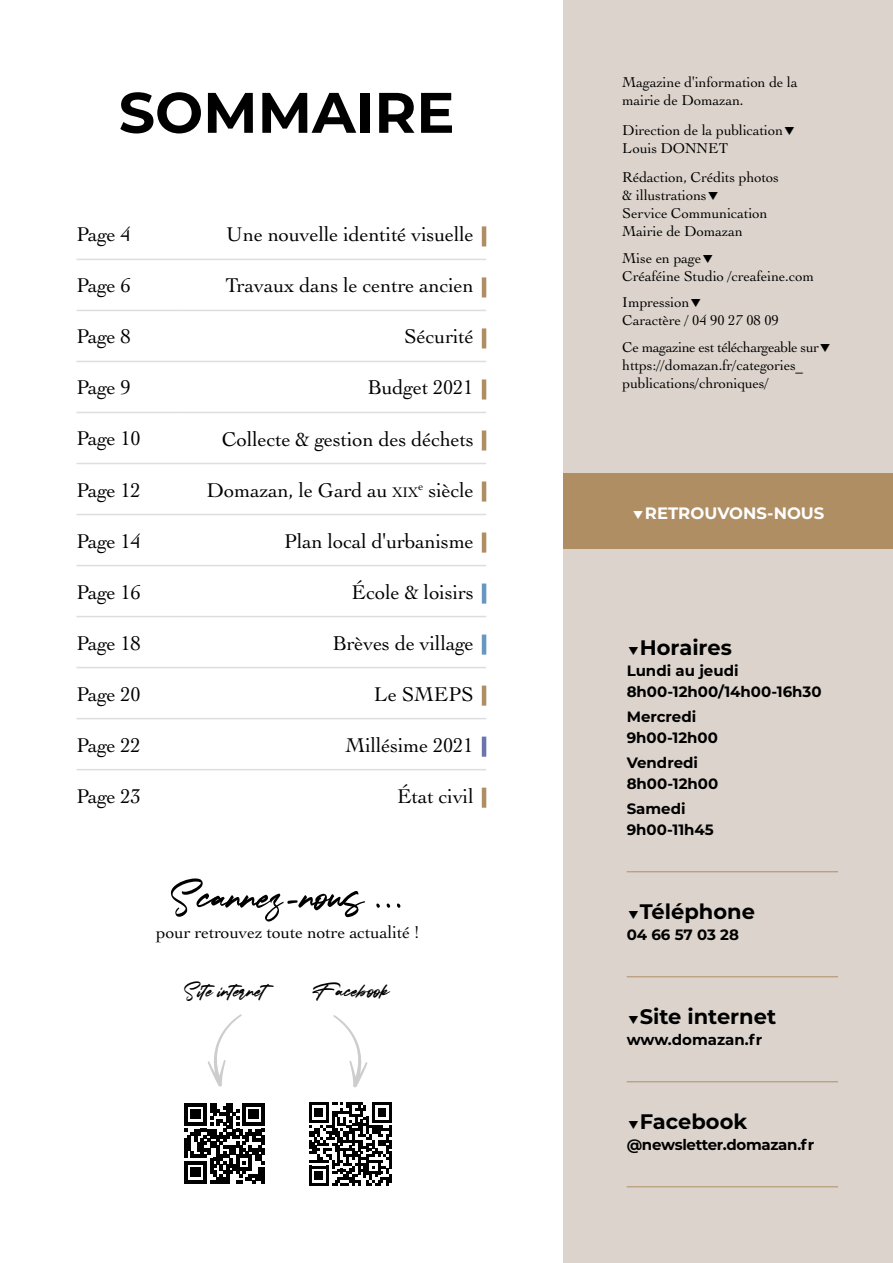
<style>
.page{position:relative;width:893px;height:1263px;background:#fff}
.page>*{position:absolute;margin:0;border:0;box-sizing:border-box;transform-origin:0 0}
.t1{font:700 57px "Montserrat";color:#000}
.t2{font:52.5px "Bakersfield";color:#000}
.t3{font:27px "Bakersfield";color:#000}
.t4{font:21px "Engraver Oldsty 205 BT";color:#000}
.t5{font:700 21px "Montserrat";color:#000}
.t6{font:18px "Engraver Oldsty 205 BT";color:#000}
.t7{font:700 16.5px "Montserrat";color:#fff}
.t8{font:15px/18px "Engraver Oldsty 205 BT";color:#000}
.t9{font:700 15px/21px "Montserrat";color:#000}
.t10{font:700 15px "Montserrat";letter-spacing:-.02em;color:#000}
.s1{font-size:14.7px}
</style>
<div class="page">
<div style="left:563px;top:0;width:330px;height:1263px;background:#dcd4cc"></div>
<hr style="left:77px;top:259px;width:105px;height:1px;background:#dcdddf">
<hr style="left:182px;top:259px;width:304px;height:1px;background:#dcdddf">
<hr style="left:77px;top:310px;width:105px;height:1px;background:#dcdddf">
<hr style="left:182px;top:310px;width:304px;height:1px;background:#dcdddf">
<hr style="left:77px;top:361px;width:105px;height:1px;background:#dcdddf">
<hr style="left:182px;top:361px;width:304px;height:1px;background:#dcdddf">
<hr style="left:77px;top:412px;width:105px;height:1px;background:#dcdddf">
<hr style="left:182px;top:412px;width:304px;height:1px;background:#dcdddf">
<hr style="left:77px;top:463px;width:105px;height:1px;background:#dcdddf">
<hr style="left:182px;top:463px;width:304px;height:1px;background:#dcdddf">
<hr style="left:77px;top:514px;width:105px;height:1px;background:#dcdddf">
<hr style="left:182px;top:514px;width:304px;height:1px;background:#dcdddf">
<hr style="left:77px;top:565px;width:105px;height:1px;background:#dcdddf">
<hr style="left:182px;top:565px;width:304px;height:1px;background:#dcdddf">
<hr style="left:77px;top:616px;width:105px;height:1px;background:#dcdddf">
<hr style="left:182px;top:616px;width:304px;height:1px;background:#dcdddf">
<hr style="left:77px;top:667px;width:105px;height:1px;background:#dcdddf">
<hr style="left:182px;top:667px;width:304px;height:1px;background:#dcdddf">
<hr style="left:77px;top:718px;width:105px;height:1px;background:#dcdddf">
<hr style="left:182px;top:718px;width:304px;height:1px;background:#dcdddf">
<hr style="left:77px;top:769px;width:105px;height:1px;background:#dcdddf">
<hr style="left:182px;top:769px;width:304px;height:1px;background:#dcdddf">
<hr style="left:482px;top:226px;width:4px;height:20px;background:#af8e64">
<hr style="left:482px;top:277px;width:4px;height:20px;background:#af8e64">
<hr style="left:482px;top:328px;width:4px;height:20px;background:#af8e64">
<hr style="left:482px;top:379px;width:4px;height:20px;background:#af8e64">
<hr style="left:482px;top:430px;width:4px;height:21px;background:#af8e64">
<hr style="left:482px;top:481px;width:4px;height:21px;background:#af8e64">
<hr style="left:482px;top:532px;width:4px;height:21px;background:#af8e64">
<hr style="left:482px;top:583px;width:4px;height:21px;background:#6898c0">
<hr style="left:482px;top:634px;width:4px;height:21px;background:#6898c0">
<hr style="left:482px;top:686px;width:4px;height:20px;background:#af8e64">
<hr style="left:482px;top:737px;width:4px;height:20px;background:#6c73ad">
<hr style="left:482px;top:788px;width:4px;height:20px;background:#af8e64">
<div style="left:563px;top:473px;width:330px;height:76px;background:#af8e64"></div>
<hr style="left:627px;top:871px;width:211px;height:1px;background:#af8e64">
<hr style="left:627px;top:976px;width:211px;height:1px;background:#af8e64">
<hr style="left:627px;top:1081px;width:211px;height:1px;background:#af8e64">
<hr style="left:627px;top:1186px;width:211px;height:1px;background:#af8e64">
<svg style="left:184px;top:1103px;width:81px;height:80px"></svg>
<svg style="left:208px;top:1014px;width:34px;height:73px"></svg>
<svg style="left:309px;top:1102px;width:83px;height:84px"></svg>
<svg style="left:333px;top:1015px;width:34px;height:73px"></svg>
<h1 class="t1" style="left:119px;top:71px;width:337px">SOMMAIRE</h1>
<h3 class="t4" style="left:77px;top:222px;width:56px">Page 4</h3>
<h3 class="t4" style="left:226px;top:222px;width:249px">Une nouvelle identité visuelle</h3>
<h3 class="t4" style="left:77px;top:273px;width:56px">Page 6</h3>
<h3 class="t4" style="left:225px;top:273px;width:250px">Travaux dans le centre ancien</h3>
<h3 class="t4" style="left:77px;top:324px;width:56px">Page 8</h3>
<h3 class="t4" style="left:404px;top:324px;width:71px">Sécurité</h3>
<h3 class="t4" style="left:77px;top:375px;width:56px">Page 9</h3>
<h3 class="t4" style="left:367px;top:375px;width:107px">Budget 2021</h3>
<h3 class="t4" style="left:77px;top:426px;width:66px">Page 10</h3>
<h3 class="t4" style="left:222px;top:426px;width:253px">Collecte &amp; gestion des déchets</h3>
<h3 class="t4" style="left:77px;top:477px;width:66px">Page 12</h3>
<h3 class="t4" style="left:207px;top:477px;width:268px">Domazan, le Gard au <span class="s1">xix</span><sup>e</sup> siècle</h3>
<h3 class="t4" style="left:77px;top:528px;width:66px">Page 14</h3>
<h3 class="t4" style="left:284px;top:528px;width:191px">Plan local d'urbanisme</h3>
<h3 class="t4" style="left:77px;top:579px;width:66px">Page 16</h3>
<h3 class="t4" style="left:352px;top:579px;width:123px">École &amp; loisirs</h3>
<h3 class="t4" style="left:77px;top:630px;width:66px">Page 18</h3>
<h3 class="t4" style="left:332px;top:630px;width:142px">Brèves de village</h3>
<h3 class="t4" style="left:77px;top:681px;width:66px">Page 20</h3>
<h3 class="t4" style="left:374px;top:681px;width:101px">Le SMEPS</h3>
<h3 class="t4" style="left:77px;top:732px;width:66px">Page 22</h3>
<h3 class="t4" style="left:345px;top:732px;width:130px">Millésime 2021</h3>
<h3 class="t4" style="left:77px;top:783px;width:66px">Page 23</h3>
<h3 class="t4" style="left:397px;top:783px;width:78px">État civil</h3>
<h2 class="t2" style="left:171px;top:867px;width:235px">Scannez-nous ...</h2>
<p class="t6" style="left:156px;top:921px;width:265px">pour retrouvez toute notre actualité !</p>
<h3 class="t3" style="left:185px;top:975px;width:82px">Site internet</h3>
<h3 class="t3" style="left:313px;top:975px;width:76px">Facebook</h3>
<p class="t8" style="left:622px;top:73px;width:177px">Magazine d'information de la mairie de Domazan.</p>
<p class="t8" style="left:622px;top:121px;width:162px">Direction de la publication<br>Louis DONNET</p>
<p class="t8" style="left:622px;top:168px;width:158px">Rédaction, Crédits photos &amp; illustrations<br>Service Communication<br>Mairie de Domazan</p>
<p class="t8" style="left:622px;top:249px;width:193px">Mise en page<br>Créaféine Studio /creafeine.com</p>
<p class="t8" style="left:622px;top:293px;width:158px">Impression<br>Caractère / 04 90 27 08 09</p>
<p class="t8" style="left:622px;top:338px;width:198px">Ce magazine est téléchargeable sur https://domazan.fr/categories_ publications/chroniques/</p>
<p class="t7" style="left:645px;top:501px;width:181px">RETROUVONS-NOUS</p>
<h3 class="t5" style="left:640px;top:632px;width:94px">Horaires</h3>
<p class="t9" style="left:627px;top:659px;width:197px">Lundi au jeudi<br>8h00-12h00/14h00-16h30</p>
<p class="t9" style="left:627px;top:705px;width:93px">Mercredi<br>9h00-12h00</p>
<p class="t9" style="left:627px;top:751px;width:93px">Vendredi<br>8h00-12h00</p>
<p class="t9" style="left:627px;top:798px;width:89px">Samedi<br>9h00-11h45</p>
<h3 class="t5" style="left:640px;top:897px;width:117px">Téléphone</h3>
<p class="t9" style="left:627px;top:924px;width:114px">04 66 57 03 28</p>
<h3 class="t5" style="left:640px;top:1002px;width:138px">Site internet</h3>
<p class="t9" style="left:627px;top:1029px;width:137px">www.domazan.fr</p>
<h3 class="t5" style="left:640px;top:1107px;width:109px">Facebook</h3>
<p class="t10" style="left:627px;top:1134px;width:189px">@newsletter.domazan.fr</p>
</div>
